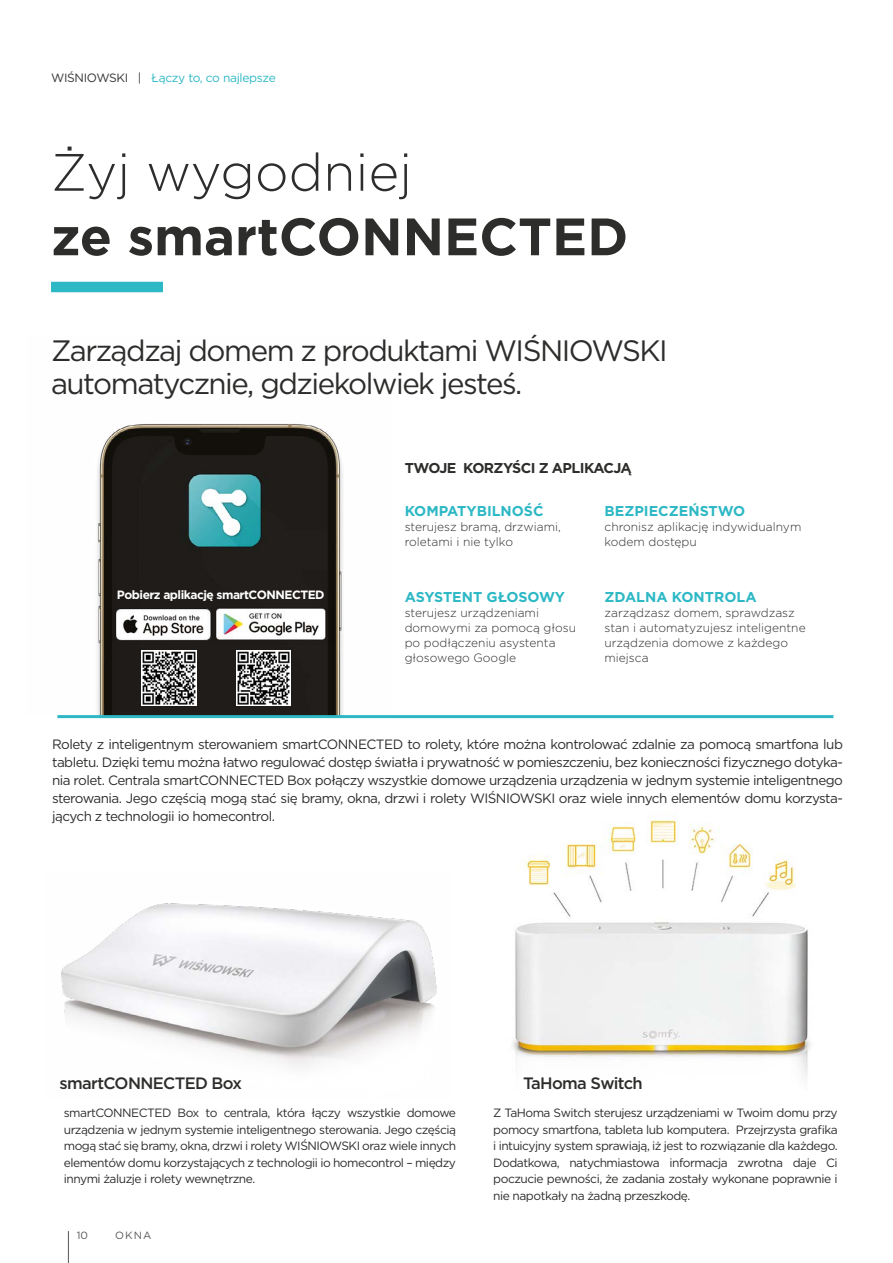
<style>
.page{position:relative;width:893px;height:1263px;background:#fff}
.page>*{position:absolute;margin:0;border:0;box-sizing:border-box;transform-origin:0 0}
.t1{font:700 52.5px "Gotham";color:#2d2d2c}
.t2{font:300 52.5px "Gotham";color:#2d2d2c}
.t3{font:29.4px/33px "Gotham";letter-spacing:-.05em;color:#2d2d2c}
.t4{font:500 16.5px "Gotham";letter-spacing:-.04em;color:#2d2d2c}
.t5{font:700 14.25px "Gotham";color:#2db8c5}
.t6{font:700 14.25px "Gotham";letter-spacing:-.04em;color:#2d2d2c}
.t7{font:13.5px/18px "Gotham";letter-spacing:-.04em;color:#2d2d2c;text-align:justify}
.t8{font:12px/16.5px "Gotham";letter-spacing:-.04em;color:#2d2d2c;text-align:justify}
.t9{font:300 12px/15px "Gotham";color:#2d2d2c}
.t10{font:700 12px "Gotham";letter-spacing:-.04em;color:#fff}
.t11{font:12px "Gotham";letter-spacing:-.025em;color:#2db8c5}
.t12{font:10.5px "Gotham";letter-spacing:.1em;color:#575756}
.s1{color:#333332}
</style>
<div class="page">
<hr style="left:68px;top:1231px;width:1px;height:32px;background:#575756">
<div style="left:51px;top:282px;width:112px;height:10px;background:#2db8c5"></div>
<img style="left:61px;top:903px;width:376px;height:164px">
<img style="left:513px;top:820px;width:298px;height:259px">
<img style="left:97px;top:424px;width:246px;height:291px">
<hr style="left:57px;top:715px;width:776px;height:3px;background:#2db8c5">
<img style="left:108px;top:608px;width:100px;height:34px">
<img style="left:208px;top:608px;width:126px;height:36px">
<img style="left:142px;top:651px;width:54px;height:54px">
<img style="left:236px;top:651px;width:55px;height:54px">
<p class="t11" style="left:51px;top:70px;width:226px"><span class="s1">WIŚNIOWSKI |</span> Łączy to, co najlepsze</p>
<h1 class="t2" style="left:51px;top:139px;width:363px">Żyj wygodniej</h1>
<h1 class="t1" style="left:51px;top:202px;width:579px">ze smartCONNECTED</h1>
<h2 class="t3" style="left:51px;top:333px;width:618px">Zarządzaj domem z produktami WIŚNIOWSKI automatycznie, gdziekolwiek jesteś.</h2>
<p class="t6" style="left:405px;top:458px;width:228px">TWOJE KORZYŚCI Z APLIKACJĄ</p>
<p class="t10" style="left:117px;top:586px;width:209px">Pobierz aplikację smartCONNECTED</p>
<p class="t5" style="left:405px;top:502px;width:140px">KOMPATYBILNOŚĆ</p>
<p class="t9" style="left:405px;top:519px;width:158px">sterujesz bramą, drzwiami, roletami i nie tylko</p>
<p class="t5" style="left:405px;top:588px;width:162px">ASYSTENT GŁOSOWY</p>
<p class="t9" style="left:405px;top:605px;width:173px">sterujesz urządzeniami domowymi za pomocą głosu po podłączeniu asystenta głosowego Google</p>
<p class="t5" style="left:604px;top:502px;width:142px">BEZPIECZEŃSTWO</p>
<p class="t9" style="left:604px;top:519px;width:198px">chronisz aplikację indywidualnym kodem dostępu</p>
<p class="t5" style="left:604px;top:588px;width:154px">ZDALNA KONTROLA</p>
<p class="t9" style="left:604px;top:605px;width:203px">zarządzasz domem, sprawdzasz stan i automatyzujesz inteligentne urządzenia domowe z każdego miejsca</p>
<p class="t7" style="left:52px;top:734px;width:792px">Rolety z inteligentnym sterowaniem smartCONNECTED to rolety, które można kontrolować zdalnie za pomocą smartfona lub tabletu. Dzięki temu można łatwo regulować dostęp światła i prywatność w pomieszczeniu, bez konieczności fizycznego dotyka&shy;nia rolet. Centrala smartCONNECTED Box połączy wszystkie domowe urządzenia urządzenia w jednym systemie inteligentnego sterowania. Jego częścią mogą stać się bramy, okna, drzwi i rolety WIŚNIOWSKI oraz wiele innych elementów domu korzysta&shy;jących z technologii io homecontrol.</p>
<h3 class="t4" style="left:60px;top:1072px;width:184px">smartCONNECTED Box</h3>
<h3 class="t4" style="left:523px;top:1072px;width:121px">TaHoma Switch</h3>
<p class="t8" style="left:64px;top:1104px;width:394px">smartCONNECTED Box to centrala, która łączy wszystkie domowe urządzenia w jednym systemie inteligentnego sterowania. Jego częścią mogą stać się bramy, okna, drzwi i rolety WIŚNIOWSKI oraz wiele innych elementów domu korzystających z technologii io homecontrol – między innymi żaluzje i rolety wewnętrzne.</p>
<p class="t8" style="left:493px;top:1104px;width:346px">Z TaHoma Switch sterujesz urządzeniami w Twoim domu przy pomocy smartfona, tableta lub komputera. Przejrzysta grafika i intuicyjny system sprawiają, iż jest to rozwiązanie dla każdego.<br>Dodatkowa, natychmiastowa informacja zwrotna daje Ci poczucie pewności, że zadania zostały wykonane poprawnie i nie napotkały na żadną przeszkodę.</p>
<p class="t12" style="left:77px;top:1228px;width:13px">10</p>
<p class="t12" style="left:115px;top:1228px;width:38px">OKNA</p>
</div>
